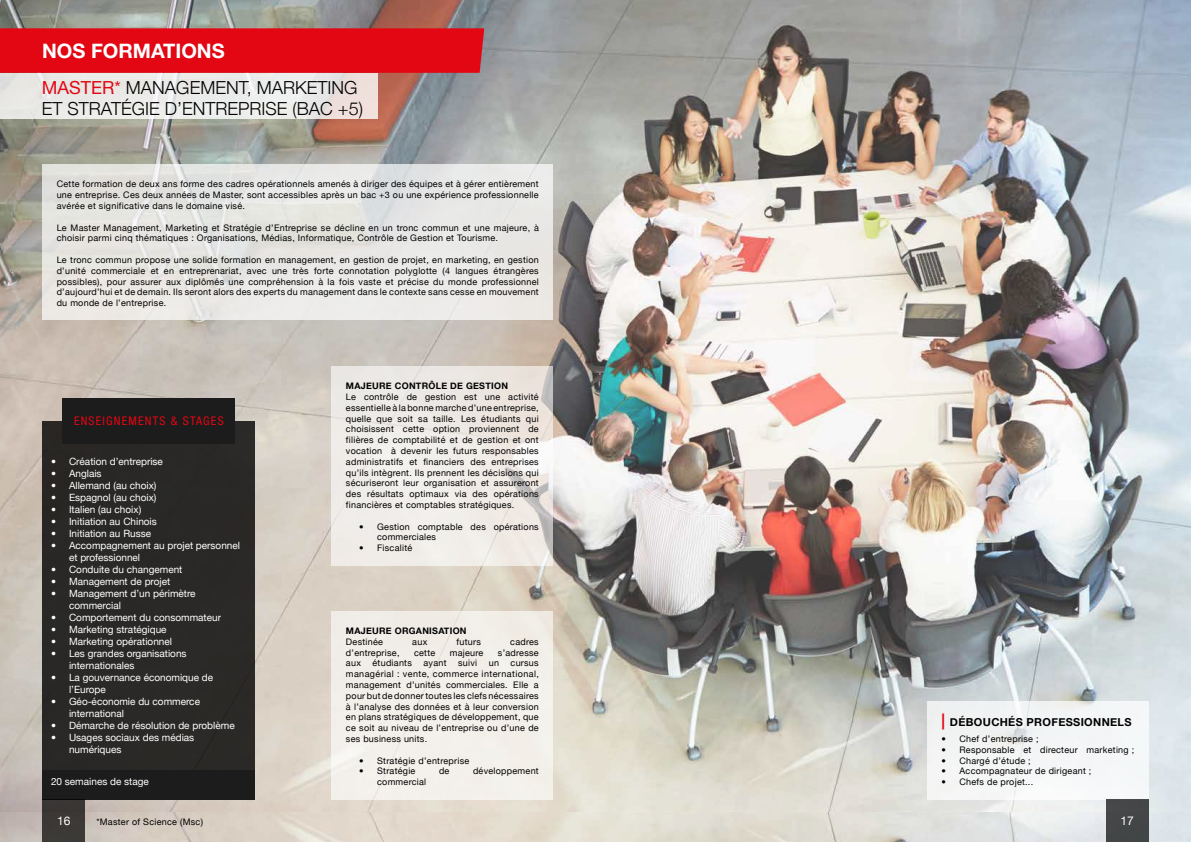
<style>
.page{position:relative;width:1191px;height:842px;background:#fff}
.page>*{position:absolute;margin:0;border:0;box-sizing:border-box;transform-origin:0 0}
.t1{font:700 20px "Helvetica Neue LT Std";color:#fff}
.t2{font:300 18px/21.6px "Helvetica Neue";color:#000}
.t3{font:condensed 12px "Helvetica Neue LT Std";letter-spacing:.1em;color:#e30613}
.t4{font:12px "Helvetica Neue";color:#fff}
.t5{font:700 11px "Helvetica Neue";letter-spacing:.03em;color:#000}
.t6{font:10px/12px "Helvetica Neue";color:#fff}
.t7{font:9px/10.8px "Helvetica Neue";letter-spacing:.03em;color:#000;text-align:justify}
.t8{font:700 9px "Helvetica Neue";letter-spacing:.03em;color:#000}
.s1{font-weight:400;color:#e30613}
.s2{font-weight:700;font-style:italic}
.s3{font-size:16px;color:#e30613}
</style>
<div class="page">
<img style="left:0;top:812px;width:1191px;height:30px">
<img style="left:0;top:0;width:1191px;height:812px">
<div style="left:43px;top:770px;width:212px;height:29px;background:#1c1c1c"></div>
<div style="left:43px;top:421px;width:212px;height:349px;background:#2a2927"></div>
<div style="left:62px;top:398px;width:173px;height:45px;background:#1c1c1c"></div>
<div style="left:0;top:73px;width:377px;height:46px;background:linear-gradient(to right,#e8ebe8,#eee8e6)"></div>
<div style="left:43px;top:165px;width:510px;height:155px;background:#e8e7e5"></div>
<div style="left:927px;top:701px;width:221px;height:98px;background:#f4f5f6"></div>
<svg style="left:332px;top:366px;width:221px;height:199px;background:#ede9e5"></svg>
<div style="left:332px;top:611px;width:221px;height:188px;background:#f3efe9"></div>
<div style="left:0;top:28px;width:484px;height:45px;background:#e30613"></div>
<div style="left:43px;top:799px;width:42px;height:43px;background:#3c3836"></div>
<div style="left:1106px;top:799px;width:42px;height:43px;background:#444647"></div>
<h1 class="t1" style="left:42px;top:39px;width:184px">NOS FORMATIONS</h1>
<h2 class="t2" style="left:42px;top:76px;width:323px"><span class="s1">M</span><span class="s1">ASTER</span><span class="s1">*</span> MANAGEMENT, MARKETING<br>ET STRATÉGIE D’ENTREPRISE (BAC +5)</h2>
<p class="t7" style="left:57px;top:179px;width:483px">Cette formation de deux ans forme des cadres opérationnels amenés à diriger des équipes et à gérer entièrement une entreprise. Ces deux années de Master, sont accessibles après un bac +3 ou une expérience professionnelle avérée et significative dans le domaine visé.</p>
<p class="t7" style="left:57px;top:222px;width:483px">Le Master Management, Marketing et Stratégie d’Entreprise se décline en un tronc commun et une majeure, à choisir parmi cinq thématiques : Organisations, Médias, Informatique, Contrôle de Gestion et Tourisme.</p>
<p class="t7" style="left:57px;top:254px;width:483px">Le tronc commun propose une solide formation en management, en gestion de projet, en marketing, en gestion d’unité commerciale et en entreprenariat, avec une très forte connotation polyglotte (4 langues étrangères possibles), pour assurer aux diplômés une compréhension à la fois vaste et précise du monde professionnel d’aujourd’hui et de demain. Ils seront alors des experts du management dans le contexte sans cesse en mouvement du monde de l’entreprise.</p>
<h3 class="t3" style="left:74px;top:414px;width:151px">ENSEIGNEMENTS &amp; STAGES</h3>
<p class="t6" style="left:51px;top:455px;width:113px">• Création d’entreprise</p>
<p class="t6" style="left:51px;top:467px;width:52px">• Anglais</p>
<p class="t6" style="left:51px;top:479px;width:107px">• Allemand (au choix)</p>
<p class="t6" style="left:51px;top:491px;width:107px">• Espagnol (au choix)</p>
<p class="t6" style="left:51px;top:503px;width:92px">• Italien (au choix)</p>
<p class="t6" style="left:51px;top:515px;width:107px">• Initiation au Chinois</p>
<p class="t6" style="left:51px;top:527px;width:102px">• Initiation au Russe</p>
<p class="t6" style="left:69px;top:539px;width:172px;text-indent:-18px">• Accompagnement au projet personnel et professionnel</p>
<p class="t6" style="left:51px;top:563px;width:133px">• Conduite du changement</p>
<p class="t6" style="left:51px;top:575px;width:121px">• Management de projet</p>
<p class="t6" style="left:69px;top:587px;width:128px;text-indent:-18px">• Management d’un périmètre commercial</p>
<p class="t6" style="left:51px;top:611px;width:171px">• Comportement du consommateur</p>
<p class="t6" style="left:51px;top:623px;width:117px">• Marketing stratégique</p>
<p class="t6" style="left:51px;top:635px;width:122px">• Marketing opérationnel</p>
<p class="t6" style="left:69px;top:647px;width:119px;text-indent:-18px">• Les grandes organisations internationales</p>
<p class="t6" style="left:69px;top:671px;width:146px;text-indent:-18px">• La gouvernance économique de l’Europe</p>
<p class="t6" style="left:69px;top:695px;width:132px;text-indent:-18px">• Géo-économie du commerce international</p>
<p class="t6" style="left:51px;top:719px;width:185px">• Démarche de résolution de problème</p>
<p class="t6" style="left:69px;top:731px;width:127px;text-indent:-18px">• Usages sociaux des médias numériques</p>
<p class="t6" style="left:51px;top:776px;width:99px">20 semaines de stage</p>
<p class="t8" style="left:346px;top:380px;width:164px">MAJEURE CONTRÔLE DE GESTION</p>
<p class="t7" style="left:346px;top:391px;width:194px">Le contrôle de gestion est une activité essentielle à la bonne marche d’une entreprise, quelle que soit sa taille. Les étudiants qui choisissent cette option proviennent de filières de comptabilité et de gestion et ont vocation à devenir les futurs responsables administratifs et financiers des entreprises qu’ils intègrent. Ils prennent les décisions qui sécuriseront leur organisation et assureront des résultats optimaux via des opérations financières et comptables stratégiques.</p>
<p class="t7" style="left:377px;top:521px;width:163px;text-indent:-18px"><span class="s2">•</span> Gestion comptable des opérations commerciales</p>
<p class="t7" style="left:359px;top:542px;width:55px"><span class="s2">•</span> Fiscalité</p>
<p class="t8" style="left:346px;top:625px;width:122px">MAJEURE ORGANISATION</p>
<p class="t7" style="left:346px;top:636px;width:39px">Destinée</p>
<p class="t7" style="left:412px;top:636px;width:17px">aux</p>
<p class="t7" style="left:456px;top:636px;width:26px">futurs</p>
<p class="t7" style="left:510px;top:636px;width:30px">cadres</p>
<p class="t7" style="left:346px;top:647px;width:55px">d’entreprise,</p>
<p class="t7" style="left:414px;top:647px;width:23px">cette</p>
<p class="t7" style="left:450px;top:647px;width:35px">majeure</p>
<p class="t7" style="left:498px;top:647px;width:42px">s’adresse</p>
<p class="t7" style="left:346px;top:658px;width:17px">aux</p>
<p class="t7" style="left:372px;top:658px;width:41px">étudiants</p>
<p class="t7" style="left:423px;top:658px;width:25px">ayant</p>
<p class="t7" style="left:458px;top:658px;width:21px">suivi</p>
<p class="t7" style="left:489px;top:658px;width:12px">un</p>
<p class="t7" style="left:346px;top:658px;width:194px;text-indent:165px">cursus managérial : vente, commerce international, management d’unités commerciales. Elle a pour but de donner toutes les clefs nécessaires à l’analyse des données et à leur conversion en plans stratégiques de développement, que ce soit au niveau de l’entreprise ou d’une de ses business units.</p>
<p class="t7" style="left:359px;top:755px;width:112px"><span class="s2">•</span> Stratégie d’entreprise</p>
<p class="t7" style="left:359px;top:766px;width:58px"><span class="s2">•</span> Stratégie</p>
<p class="t7" style="left:439px;top:766px;width:12px">de</p>
<p class="t7" style="left:473px;top:766px;width:67px">développement</p>
<p class="t7" style="left:377px;top:776px;width:51px">commercial</p>
<p class="t5" style="left:941px;top:715px;width:192px"><span class="s3">|</span> DÉBOUCHÉS PROFESSIONNELS</p>
<p class="t7" style="left:941px;top:733px;width:99px">• Chef d’entreprise ;</p>
<p class="t7" style="left:941px;top:744px;width:194px">• Responsable et directeur marketing ;</p>
<p class="t7" style="left:941px;top:755px;width:91px">• Chargé d’étude ;</p>
<p class="t7" style="left:941px;top:766px;width:151px">• Accompagnateur de dirigeant ;</p>
<p class="t7" style="left:941px;top:776px;width:93px">• Chefs de projet...</p>
<h3 class="t4" style="left:57px;top:814px;width:15px">16</h3>
<h3 class="t4" style="left:1120px;top:814px;width:15px">17</h3>
<p class="t7" style="left:96px;top:816px;width:108px">*Master of Science (Msc)</p>
</div>
